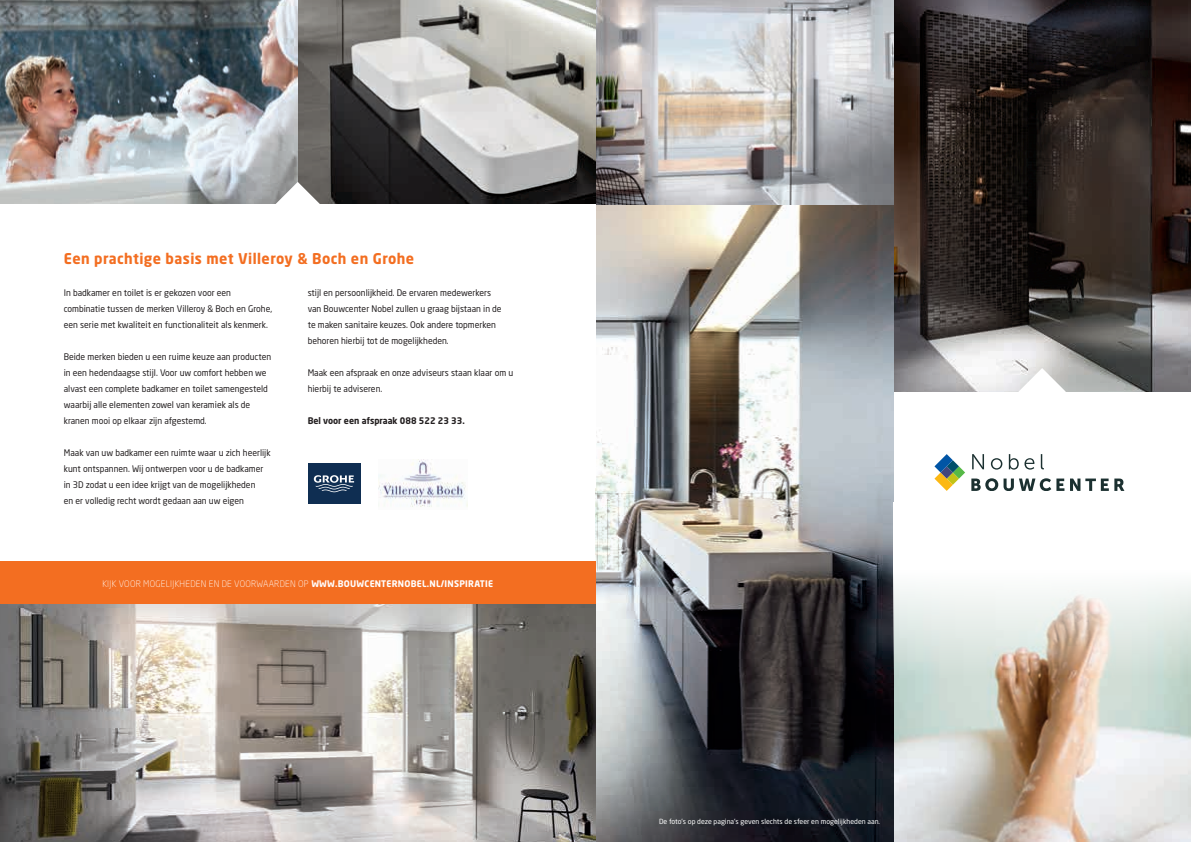
<style>
.page{position:relative;width:1191px;height:842px;background:#fff}
.page>*{position:absolute;margin:0;border:0;box-sizing:border-box;transform-origin:0 0}
.t1{font:700 14.7px "Neo Sans Std";letter-spacing:.03em;color:#f36e21;scale:.96 1}
.t2{font:9px/16px "Neo Sans Std";color:#231f20;scale:.96 1}
.t3{font:300 9px "Neo Sans Std";letter-spacing:.03em;color:#fff;scale:.96 1}
.t4{font:700 9px "Neo Sans Std";color:#231f20;scale:.96 1}
.t5{font:7px "Neo Sans Std";color:#fff}
.s1{font-weight:700}
</style>
<div class="page">
<img style="left:893px;top:0;width:298px;height:391px">
<img style="left:893px;top:674px;width:298px;height:168px">
<img style="left:595px;top:0;width:298px;height:842px">
<img style="left:0;top:0;width:595px;height:204px">
<svg style="left:274px;top:182px;width:47px;height:22px"></svg>
<svg style="left:893px;top:575px;width:298px;height:99px"></svg>
<svg style="left:934px;top:454px;width:31px;height:37px"></svg>
<svg style="left:971px;top:478px;width:93px;height:13px"></svg>
<svg style="left:1070px;top:478px;width:38px;height:13px"></svg>
<svg style="left:1114px;top:478px;width:10px;height:13px"></svg>
<svg style="left:972px;top:454px;width:12px;height:15px"></svg>
<svg style="left:991px;top:458px;width:11px;height:12px"></svg>
<svg style="left:1008px;top:454px;width:10px;height:16px"></svg>
<svg style="left:1024px;top:458px;width:10px;height:12px"></svg>
<svg style="left:1040px;top:454px;width:3px;height:15px"></svg>
<svg style="left:1018px;top:368px;width:47px;height:24px"></svg>
<img style="left:0;top:604px;width:595px;height:238px">
<div style="left:0;top:561px;width:595px;height:43px;background:#f36e21"></div>
<div style="left:308px;top:463px;width:52px;height:41px;background:#0f2e52"></div>
<svg style="left:314px;top:475px;width:40px;height:17px"></svg>
<img style="left:378px;top:460px;width:90px;height:47px">
<h1 class="t1" style="left:64px;top:249px;width:366px">Een prachtige basis met Villeroy &amp; Boch en Grohe</h1>
<p class="t2" style="left:64px;top:285px;width:219px">In badkamer en toilet is er gekozen voor een combinatie tussen de merken Villeroy &amp; Boch en Grohe, een serie met kwaliteit en functionaliteit als kenmerk.</p>
<p class="t2" style="left:64px;top:349px;width:218px">Beide merken bieden u een ruime keuze aan producten in een hedendaagse stijl. Voor uw comfort hebben we alvast een complete badkamer en toilet samengesteld waarbij alle elementen zowel van keramiek als de kranen mooi op elkaar zijn afgestemd.</p>
<p class="t2" style="left:64px;top:445px;width:217px">Maak van uw badkamer een ruimte waar u zich heerlijk kunt ontspannen. Wij ontwerpen voor u de badkamer in 3D zodat u een idee krijgt van de mogelijkheden<br>en er volledig recht wordt gedaan aan uw eigen</p>
<p class="t2" style="left:308px;top:285px;width:204px">stijl en persoonlijkheid. De ervaren medewerkers van Bouwcenter Nobel zullen u graag bijstaan in de te maken sanitaire keuzes. Ook andere topmerken behoren hierbij tot de mogelijkheden.</p>
<p class="t2" style="left:308px;top:365px;width:216px">Maak een afspraak en onze adviseurs staan klaar om u hierbij te adviseren.</p>
<p class="t4" style="left:308px;top:415px;width:165px">Bel voor een afspraak 088 522 23 33.</p>
<p class="t3" style="left:102px;top:578px;width:408px">KIJK VOOR MOGELIJKHEDEN EN DE VOORWAARDEN OP <span class="s1">WWW.BOUWCENTERNOBEL.NL/INSPIRATIE</span></p>
<p class="t5" style="left:659px;top:817px;width:223px">De foto's op deze pagina's geven slechts de sfeer en mogelijkheden aan.</p>
</div>
